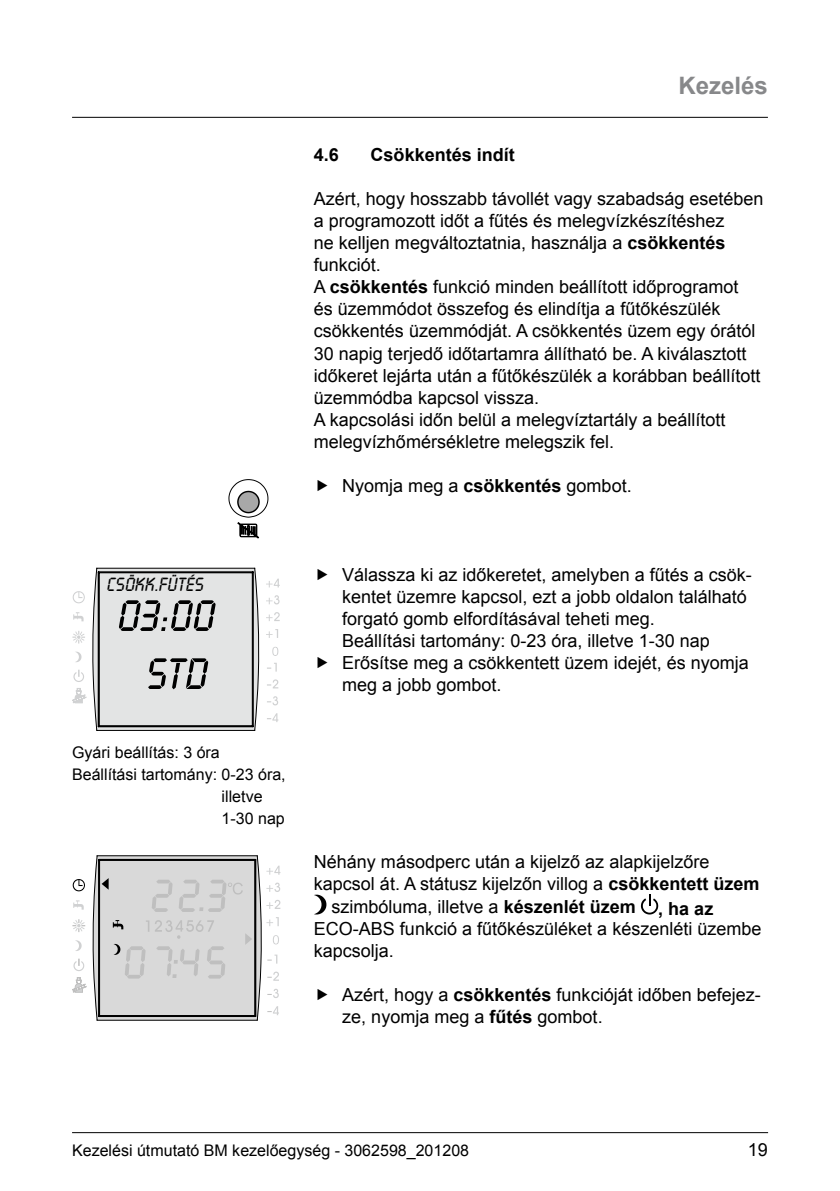
<style>
.page{position:relative;width:840px;height:1191px;background:#fff}
.page>*{position:absolute;margin:0;border:0;box-sizing:border-box;transform-origin:0 0}
.t1{font:700 24px "Arial";color:#87888a}
.t2{font:20px "Lcd D";color:#000}
.t3{font:18px/22.2px "Arial";color:#000}
.t4{font:700 18px "Arial";color:#000}
.t5{font:16px "Arial";color:#000}
.s1{font-weight:700}
</style>
<div class="page">
<hr style="left:72px;top:117px;width:695px;height:1px;background:#000">
<hr style="left:72px;top:1132px;width:695px;height:1px;background:#000">
<svg style="left:314px;top:894px;width:12px;height:20px"></svg>
<svg style="left:640px;top:894px;width:18px;height:20px"></svg>
<svg style="left:228px;top:479px;width:40px;height:59px"></svg>
<svg style="left:72px;top:568px;width:188px;height:163px"></svg>
<svg style="left:267px;top:679px;width:11px;height:9px"></svg>
<svg style="left:267px;top:663px;width:9px;height:8px"></svg>
<svg style="left:266px;top:595px;width:13px;height:9px"></svg>
<svg style="left:266px;top:629px;width:12px;height:9px"></svg>
<svg style="left:266px;top:578px;width:13px;height:9px"></svg>
<svg style="left:272px;top:647px;width:6px;height:9px"></svg>
<svg style="left:267px;top:713px;width:11px;height:9px"></svg>
<svg style="left:266px;top:612px;width:13px;height:9px"></svg>
<svg style="left:267px;top:696px;width:11px;height:9px"></svg>
<svg style="left:72px;top:855px;width:208px;height:166px"></svg>
<h1 class="t1" style="left:678px;top:70px;width:91px">Kezelés</h1>
<p class="t2" style="left:106px;top:574px;width:99px">CSÖKK.FüTÉS</p>
<p class="t5" style="left:72px;top:741px;width:149px">Gyári beállítás: 3 óra</p>
<p class="t5" style="left:72px;top:763px;width:215px">Beállítási tartomány: 0-23 óra,</p>
<p class="t5" style="left:221px;top:786px;width:42px">illetve</p>
<p class="t5" style="left:221px;top:808px;width:65px">1-30 nap</p>
<p class="t4" style="left:314px;top:142px;width:27px">4.6</p>
<p class="t4" style="left:370px;top:142px;width:146px">Csökkentés indít</p>
<p class="t3" style="left:314px;top:187px;width:451px">Azért, hogy hosszabb távollét vagy szabadság esetében a programozott időt a fűtés és melegvízkészítéshez<br>ne kelljen megváltoztatnia, használja a <span class="s1">csökkentés </span>funkciót.<br>A <span class="s1">csökkentés</span> funkció minden beállított időprogramot<br>és üzemmódot összefog és elindítja a fűtőkészülék csökkentés üzemmódját. A csökkentés üzem egy órától 30 napig terjedő időtartamra állítható be. A kiválasztott időkeret lejárta után a fűtőkészülék a korábban beállított üzemmódba kapcsol vissza.<br>A kapcsolási időn belül a melegvíztartály a beállított melegvízhőmérsékletre melegszik fel.</p>
<p class="t3" style="left:342px;top:475px;width:291px">Nyomja meg a <span class="s1">csökkentés</span> gombot.</p>
<p class="t3" style="left:342px;top:563px;width:411px">Válassza ki az időkeretet, amelyben a fűtés a csök&shy;kentet üzemre kapcsol, ezt a jobb oldalon található forgató gomb elfordításával teheti meg.<br>Beállítási tartomány: 0-23 óra, illetve 1-30 nap Erősítse meg a csökkentett üzem idejét, és nyomja meg a jobb gombot.</p>
<p class="t3" style="left:314px;top:851px;width:397px">Néhány másodperc után a kijelző az alapkijelzőre</p>
<p class="t3" style="left:314px;top:873px;width:447px">kapcsol át. A státusz kijelzőn villog a <span class="s1">csökkentett üzem</span></p>
<p class="t3" style="left:331px;top:895px;width:383px">szimbóluma, illetve a <span class="s1">készenlét üzem , ha az</span></p>
<p class="t3" style="left:314px;top:917px;width:449px">ECO-ABS funkció a fűtőkészüléket a készenléti üzembe</p>
<p class="t3" style="left:314px;top:939px;width:82px">kapcsolja.</p>
<p class="t3" style="left:342px;top:983px;width:420px">Azért, hogy a <span class="s1">csökkentés</span> funkcióját időben befejez&shy;ze, nyomja meg a <span class="s1">fűtés</span> gombot.</p>
<p class="t5" style="left:72px;top:1139px;width:398px">Kezelési útmutató BM kezelőegység - 3062598_201208</p>
<p class="t3" style="left:747px;top:1138px;width:22px">19</p>
</div>
